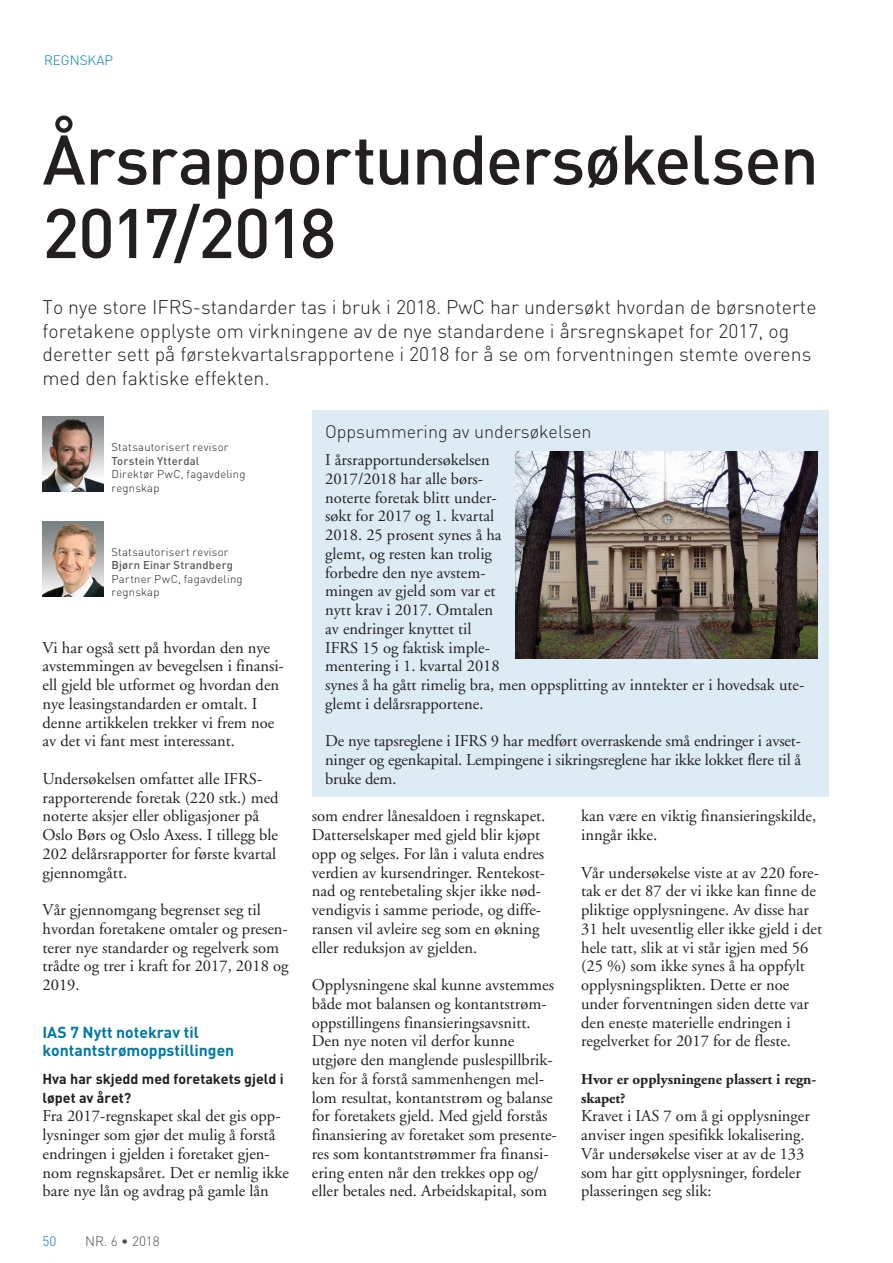
<style>
.page{position:relative;width:893px;height:1263px;background:#fff}
.page>*{position:absolute;margin:0;border:0;box-sizing:border-box;transform-origin:0 0}
.t1{font:500 69px/73.5px "DIN";letter-spacing:-.025em;color:#231f20}
.t2{font:300 19.5px/23.4px "DIN";color:#231f20}
.t3{font:300 18px "DIN";color:#231f20}
.t4{font:16.5px/18.8px "Adobe Garamond";color:#231f20}
.t5{font:700 15.75px/18px "DIN";color:#0079a3}
.t6{font:700 15px/18.8px "Adobe Garamond";color:#231f20}
.t7{font:700 14.25px/18.8px "DIN";color:#231f20}
.t8{font:300 13.5px "DIN";color:#4b4c4d}
.t9{font:300 13.5px "DIN";color:#007ea7}
.t10{font:300 13.5px "DIN";color:#0079a3}
.t11{font:300 11.25px/13.5px "DIN";letter-spacing:.02em;color:#231f20}
.t12{font:500 11.25px "DIN";letter-spacing:.02em;color:#57585a}
</style>
<div class="page">
<img style="left:43px;top:416px;width:60px;height:76px">
<img style="left:43px;top:521px;width:60px;height:75px">
<div style="left:312px;top:411px;width:517px;height:386px;background:#ddecf4"></div>
<img style="left:515px;top:451px;width:302px;height:208px">
<p class="t9" style="left:44px;top:52px;width:70px">REGNSKAP</p>
<h1 class="t1" style="left:43px;top:121px;width:778px">Årsrapportundersøkelsen<br>2017/2018</h1>
<p class="t2" style="left:43px;top:295px;width:775px">To nye store IFRS-standarder tas i bruk i 2018. PwC har undersøkt hvordan de børsnoterte foretakene opplyste om virkningene av de nye standardene i årsregnskapet for 2017, og deretter sett på førstekvartalsrapportene i 2018 for å se om forventningen stemte overens med den faktiske effekten.</p>
<p class="t11" style="left:112px;top:440px;width:118px">Statsautorisert revisor</p>
<p class="t12" style="left:112px;top:453px;width:89px">Torstein Ytterdal</p>
<p class="t11" style="left:112px;top:467px;width:135px">Direktør PwC, fagavdeling regnskap</p>
<p class="t11" style="left:112px;top:545px;width:118px">Statsautorisert revisor</p>
<p class="t12" style="left:112px;top:558px;width:123px">Bjørn Einar Strandberg</p>
<p class="t11" style="left:112px;top:572px;width:133px">Partner PwC, fagavdeling regnskap</p>
<p class="t4" style="left:43px;top:638px;width:243px">Vi har også sett på hvordan den nye avstemmingen av bevegelsen i finansi&shy;ell gjeld ble utformet og hvordan den nye leasingstandarden er omtalt. I denne artikkelen trekker vi frem noe av det vi fant mest interessant.</p>
<p class="t4" style="left:43px;top:770px;width:238px">Undersøkelsen omfattet alle IFRS&shy;rapporterende foretak (220 stk.) med noterte aksjer eller obligasjoner på Oslo Børs og Oslo Axess. I tillegg ble 202 delårsrapporter for første kvartal gjennomgått.</p>
<p class="t4" style="left:43px;top:901px;width:247px">Vår gjennomgang begrenset seg til hvordan foretakene omtaler og presen&shy;terer nye standarder og regelverk som trådte og trer i kraft for 2017, 2018 og<br>2019.</p>
<p class="t5" style="left:43px;top:1022px;width:193px">IAS 7 Nytt notekrav til kontantstrømoppstillingen</p>
<p class="t7" style="left:43px;top:1069px;width:243px">Hva har skjedd med foretakets gjeld i løpet av året?</p>
<p class="t4" style="left:43px;top:1107px;width:248px">Fra 2017-regnskapet skal det gis opp&shy;lysninger som gjør det mulig å forstå endringen i gjelden i foretaket gjen&shy;nom regnskapsåret. Det er nemlig ikke bare nye lån og avdrag på gamle lån</p>
<p class="t10" style="left:43px;top:1232px;width:16px">50</p>
<p class="t8" style="left:85px;top:1232px;width:76px">NR. 6 • 2018</p>
<p class="t3" style="left:325px;top:420px;width:268px">Oppsummering av undersøkelsen</p>
<p class="t4" style="left:325px;top:451px;width:481px">I årsrapportundersøkelsen<br>2017/2018 har alle børs-<br>noterte foretak blitt under-<br>søkt for 2017 og 1. kvartal<br>2018. 25 prosent synes å ha<br>glemt, og resten kan trolig<br>forbedre den nye avstem-<br>mingen av gjeld som var et<br>nytt krav i 2017. Omtalen<br>av endringer knyttet til<br>IFRS 15 og faktisk imple-<br>mentering i 1. kvartal 2018<br>synes å ha gått rimelig bra, men oppsplitting av inntekter er i hovedsak ute&shy;glemt i delårsrapportene.</p>
<p class="t4" style="left:325px;top:732px;width:478px;text-align:justify">De nye tapsreglene i IFRS 9 har medført overraskende små endringer i avset&shy;ninger og egenkapital. Lempingene i sikringsreglene har ikke lokket flere til å bruke dem.</p>
<p class="t4" style="left:312px;top:807px;width:235px">som endrer lånesaldoen i regnskapet.<br>Datterselskaper med gjeld blir kjøpt opp og selges. For lån i valuta endres verdien av kursendringer. Rentekost&shy;nad og rentebetaling skjer ikke nød&shy;vendigvis i samme periode, og diffe&shy;ransen vil avleire seg som en økning eller reduksjon av gjelden.</p>
<p class="t4" style="left:312px;top:976px;width:247px">Opplysningene skal kunne avstemmes både mot balansen og kontantstrøm&shy;oppstillingens finansieringsavsnitt.<br>Den nye noten vil derfor kunne utgjøre den manglende puslespillbrik&shy;ken for å forstå sammenhengen mel&shy;lom resultat, kontantstrøm og balanse for foretakets gjeld. Med gjeld forstås finansiering av foretaket som presente&shy;res som kontantstrømmer fra finansi&shy;ering enten når den trekkes opp og/ eller betales ned. Arbeidskapital, som</p>
<p class="t4" style="left:581px;top:807px;width:237px">kan være en viktig finansieringskilde, inngår ikke.</p>
<p class="t4" style="left:581px;top:863px;width:242px">Vår undersøkelse viste at av 220 fore&shy;tak er det 87 der vi ikke kan finne de pliktige opplysningene. Av disse har 31 helt uvesentlig eller ikke gjeld i det hele tatt, slik at vi står igjen med 56 (25 %) som ikke synes å ha oppfylt opplysningsplikten. Dette er noe under forventningen siden dette var den eneste materielle endringen i regelverket for 2017 for de fleste.</p>
<p class="t6" style="left:581px;top:1070px;width:237px">Hvor er opplysningene plassert i regn&shy;skapet?</p>
<p class="t4" style="left:581px;top:1107px;width:230px">Kravet i IAS 7 om å gi opplysninger anviser ingen spesifikk lokalisering.<br>Vår undersøkelse viser at av de 133 som har gitt opplysninger, fordeler plasseringen seg slik:</p>
</div>
